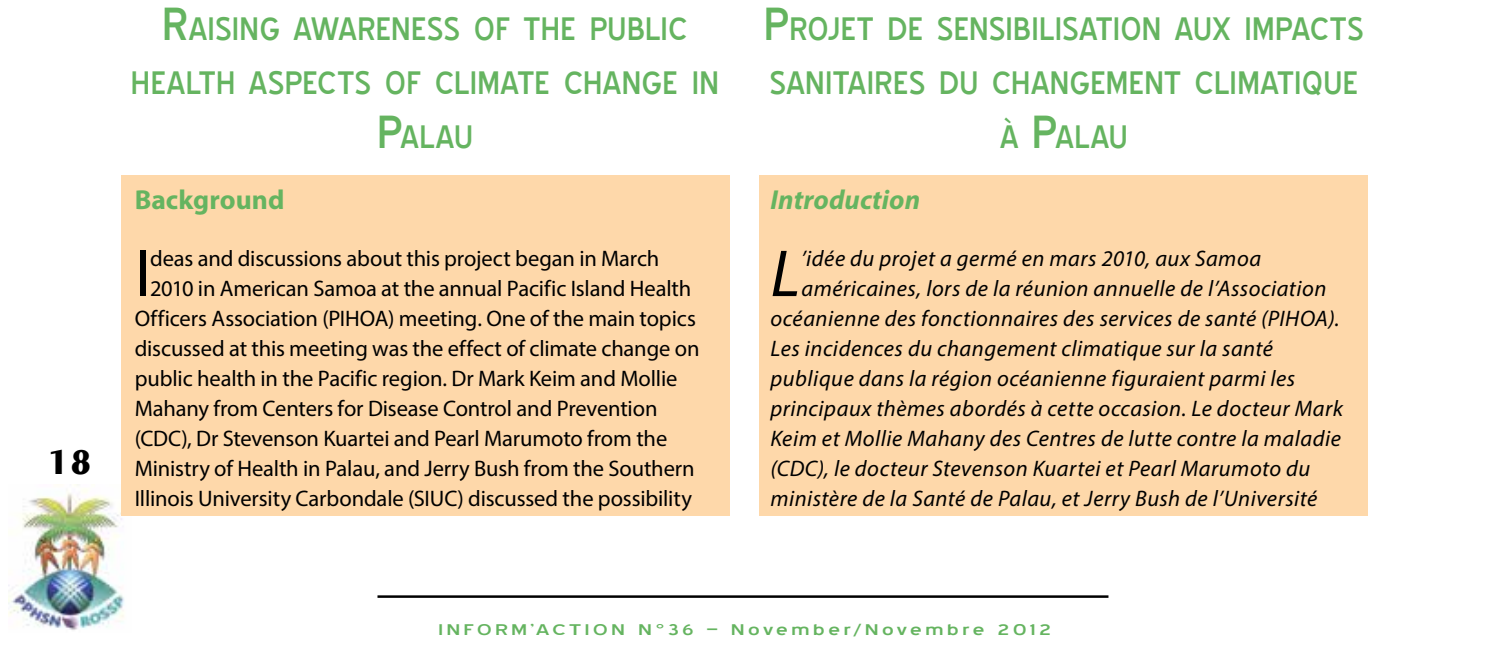
<style>
.page{position:relative;width:1489px;height:665px;background:#fff}
.page>*{position:absolute;margin:0;border:0;box-sizing:border-box;transform-origin:0 0}
.t1{font:67px "Myriad Pro";color:#000}
.t2{font:italic 67px "Myriad Pro";color:#000}
.t3{font:700 36px "Exotic 350 BT";color:#000}
.t4{font:31.5px/54px "Blue Highway";letter-spacing:.005em;color:#65b460;text-align:center}
.t5{font:italic 700 27.5px "Myriad Pro";letter-spacing:.005em;color:#65b460}
.t6{font:700 27.5px "Myriad Pro";letter-spacing:.005em;color:#65b460}
.t7{font:22.5px "Myriad Pro";letter-spacing:-.005em;color:#000}
.t8{font:italic 22.5px "Myriad Pro";letter-spacing:.025em;color:#000}
.t9{font:15px "Blue Highway";letter-spacing:.14em;color:#65b460;scale:1.5 1}
.s1{font-size:45px}
</style>
<div class="page">
<hr style="left:377px;top:595px;width:731px;height:3px;background:#000">
<img style="left:8px;top:484px;width:116px;height:146px">
<div style="left:120px;top:175px;width:609px;height:341px;background:#fed8aa"></div>
<div style="left:759px;top:175px;width:609px;height:341px;background:#fed8aa"></div>
<h2 class="t3" style="left:47px;top:441px;width:46px">18</h2>
<h3 class="t4" style="left:131px;top:1px;width:585px"><span class="s1">R</span>AISING AWARENESS OF THE PUBLIC<br>HEALTH ASPECTS OF CLIMATE CHANGE IN<br><span class="s1">P</span>ALAU</h3>
<h3 class="t4" style="left:763px;top:1px;width:599px"><span class="s1">P</span>ROJET DE SENSIBILISATION AUX IMPACTS<br>SANITAIRES DU CHANGEMENT CLIMATIQUE<br>À <span class="s1">P</span>ALAU</h3>
<p class="t6" style="left:135px;top:182px;width:151px">Background</p>
<h1 class="t1" style="left:135px;top:232px;width:18px">I</h1>
<p class="t7" style="left:150px;top:245px;width:511px">deas and discussions about this project began in March</p>
<p class="t7" style="left:150px;top:275px;width:542px">2010 in American Samoa at the annual Pacific Island Health</p>
<p class="t7" style="left:135px;top:305px;width:562px">Officers Association (PIHOA) meeting. One of the main topics</p>
<p class="t7" style="left:135px;top:335px;width:566px">discussed at this meeting was the effect of climate change on</p>
<p class="t7" style="left:135px;top:365px;width:544px">public health in the Pacific region. Dr Mark Keim and Mollie</p>
<p class="t7" style="left:135px;top:395px;width:524px">Mahany from Centers for Disease Control and Prevention</p>
<p class="t7" style="left:135px;top:424px;width:534px">(CDC), Dr Stevenson Kuartei and Pearl Marumoto from the</p>
<p class="t7" style="left:135px;top:454px;width:561px">Ministry of Health in Palau, and Jerry Bush from the Southern</p>
<p class="t7" style="left:135px;top:484px;width:558px">Illinois University Carbondale (SIUC) discussed the possibility</p>
<p class="t5" style="left:770px;top:182px;width:151px">Introduction</p>
<h1 class="t2" style="left:770px;top:232px;width:31px">L</h1>
<p class="t8" style="left:801px;top:245px;width:461px">’idée du projet a germé en mars 2010, aux Samoa</p>
<p class="t8" style="left:801px;top:275px;width:526px">américaines, lors de la réunion annuelle de l’Association</p>
<p class="t8" style="left:770px;top:305px;width:570px">océanienne des fonctionnaires des services de santé (PIHOA).</p>
<p class="t8" style="left:770px;top:334px;width:504px">Les incidences du changement climatique sur la santé</p>
<p class="t8" style="left:770px;top:364px;width:526px">publique dans la région océanienne figuraient parmi les</p>
<p class="t8" style="left:770px;top:394px;width:574px">principaux thèmes abordés à cette occasion. Le docteur Mark</p>
<p class="t8" style="left:770px;top:424px;width:572px">Keim et Mollie Mahany des Centres de lutte contre la maladie</p>
<p class="t8" style="left:770px;top:454px;width:541px">(CDC), le docteur Stevenson Kuartei et Pearl Marumoto du</p>
<p class="t8" style="left:770px;top:484px;width:548px">ministère de la Santé de Palau, et Jerry Bush de l’Université</p>
<p class="t9" style="left:438px;top:621px;width:410px">INFORM’ACTION N°36 – November/Novembre 2012</p>
</div>
